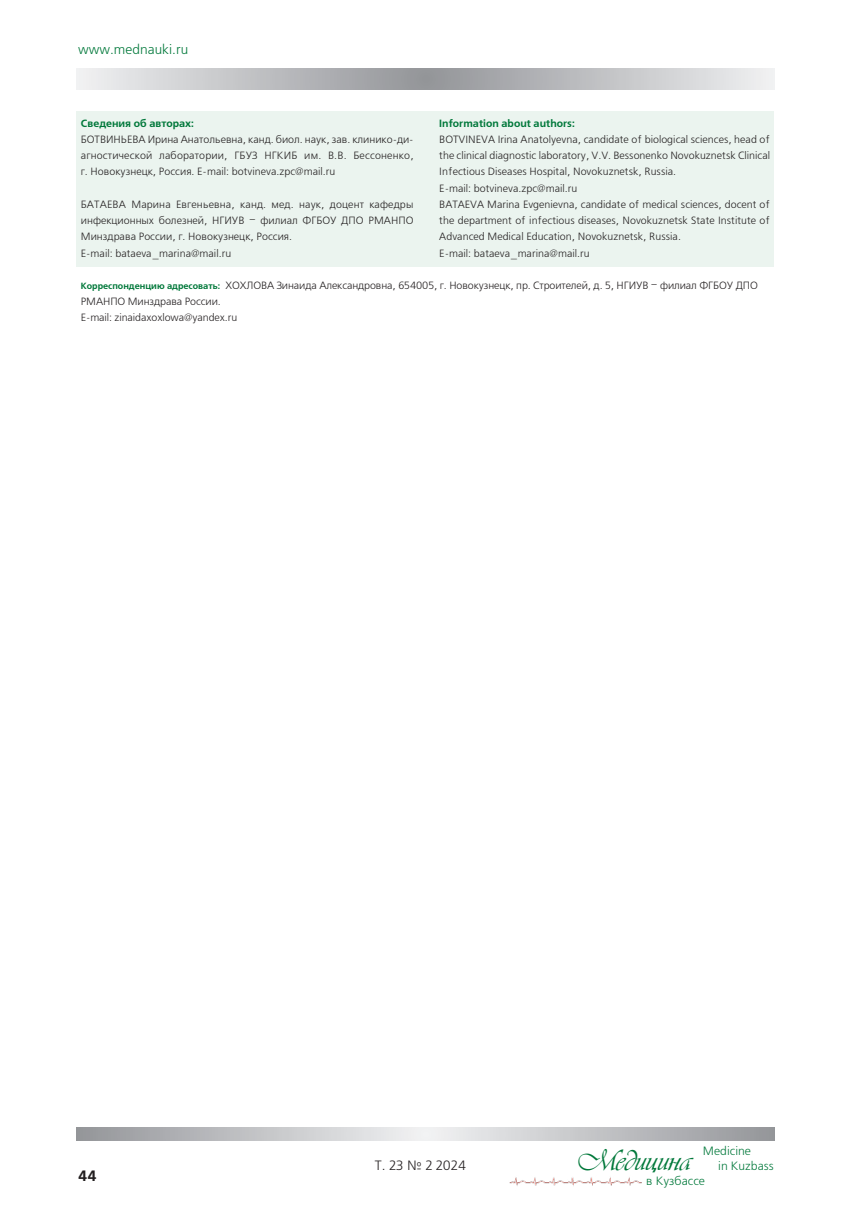
<style>
.page{position:relative;width:851px;height:1217px;background:#fff}
.page>*{position:absolute;margin:0;border:0;box-sizing:border-box;transform-origin:0 0}
.t1{font:30px "Vivaldi DCL";color:#00783a}
.t2{font:700 15px "Free Set C";color:#231f20}
.t3{font:13.5px "Free Set C";color:#00783a}
.t4{font:13.5px "Free Set C";color:#231f20}
.t5{font:12px/15px "Free Set C";color:#00783a}
.сведения{font:10.5px/16.2px "Free Set C";color:#231f20;text-align:justify}
.Авторы{font:10.5px/16.2px "Free Set C";letter-spacing:-.01em;color:#231f20}
.сведения-2{font:700 10.5px "Free Set C";color:#00783a}
.s1{font-weight:700;font-size:9px;color:#00783a}
</style>
<div class="page">
<svg style="left:77px;top:68px;width:697px;height:21px;background:#c1c2c5"></svg>
<svg style="left:77px;top:1127px;width:697px;height:13px;background:#c2c3c5"></svg>
<img style="left:509px;top:1177px;width:132px;height:9px">
<div style="left:77px;top:111px;width:349px;height:155px;background:#ebf4ef"></div>
<div style="left:426px;top:111px;width:348px;height:155px;background:#ebf4ef"></div>
<p class="t3" style="left:78px;top:42px;width:112px">www.mednauki.ru</p>
<p class="сведения-2" style="left:81px;top:117px;width:115px">Сведения об авторах:</p>
<p class="сведения" style="left:81px;top:132px;width:334px">БОТВИНЬЕВА Ирина Анатольевна, канд. биол. наук, зав. клинико-ди&shy;агностической лаборатории, ГБУЗ НГКИБ им. В.В. Бессоненко, г. Новокузнецк, Россия. E-mail: botvineva.zpc@mail.ru</p>
<p class="сведения" style="left:81px;top:197px;width:334px">БАТАЕВА Марина Евгеньевна, канд. мед. наук, доцент кафедры инфекционных болезней, НГИУВ – филиал ФГБОУ ДПО РМАНПО Минздрава России, г. Новокузнецк, Россия.</p>
<p class="сведения" style="left:81px;top:245px;width:152px">E-mail: bataeva_marina@mail.ru</p>
<p class="сведения-2" style="left:439px;top:117px;width:137px">Information about authors:</p>
<p class="сведения" style="left:439px;top:132px;width:332px">BOTVINEVA Irina Anatolyevna, candidate of biological sciences, head of the clinical diagnostic laboratory, V.V. Bessonenko Novokuznetsk Clinical Infectious Diseases Hospital, Novokuznetsk, Russia.</p>
<p class="сведения" style="left:439px;top:180px;width:140px">E-mail: botvineva.zpc@mail.ru</p>
<p class="сведения" style="left:439px;top:197px;width:332px">BATAEVA Marina Evgenievna, candidate of medical sciences, docent of the department of infectious diseases, Novokuznetsk State Institute of Advanсed Medical Education, Novokuznetsk, Russia.</p>
<p class="сведения" style="left:439px;top:245px;width:152px">E-mail: bataeva_marina@mail.ru</p>
<p class="Авторы" style="left:81px;top:278px;width:678px"><span class="s1">Корреспонденцию адресовать:</span> ХОХЛОВА Зинаида Александровна, 654005, г. Новокузнецк, пр. Строителей, д. 5, НГИУВ – филиал ФГБОУ ДПО<br>РМАНПО Минздрава России.</p>
<p class="Авторы" style="left:81px;top:310px;width:158px">E-mail: zinaidaxoxlowa@yandex.ru</p>
<h2 class="t2" style="left:78px;top:1166px;width:20px">44</h2>
<p class="t4" style="left:375px;top:1157px;width:93px">T. 23 № 2 2024</p>
<p class="t5" style="left:718px;top:1143px;width:57px;text-indent:-15px">Medicine<br>in Kuzbass</p>
<h1 class="t1" style="left:578px;top:1143px;width:114px">Медицина</h1>
<p class="t5" style="left:646px;top:1173px;width:60px">в Кузбассе</p>
</div>
